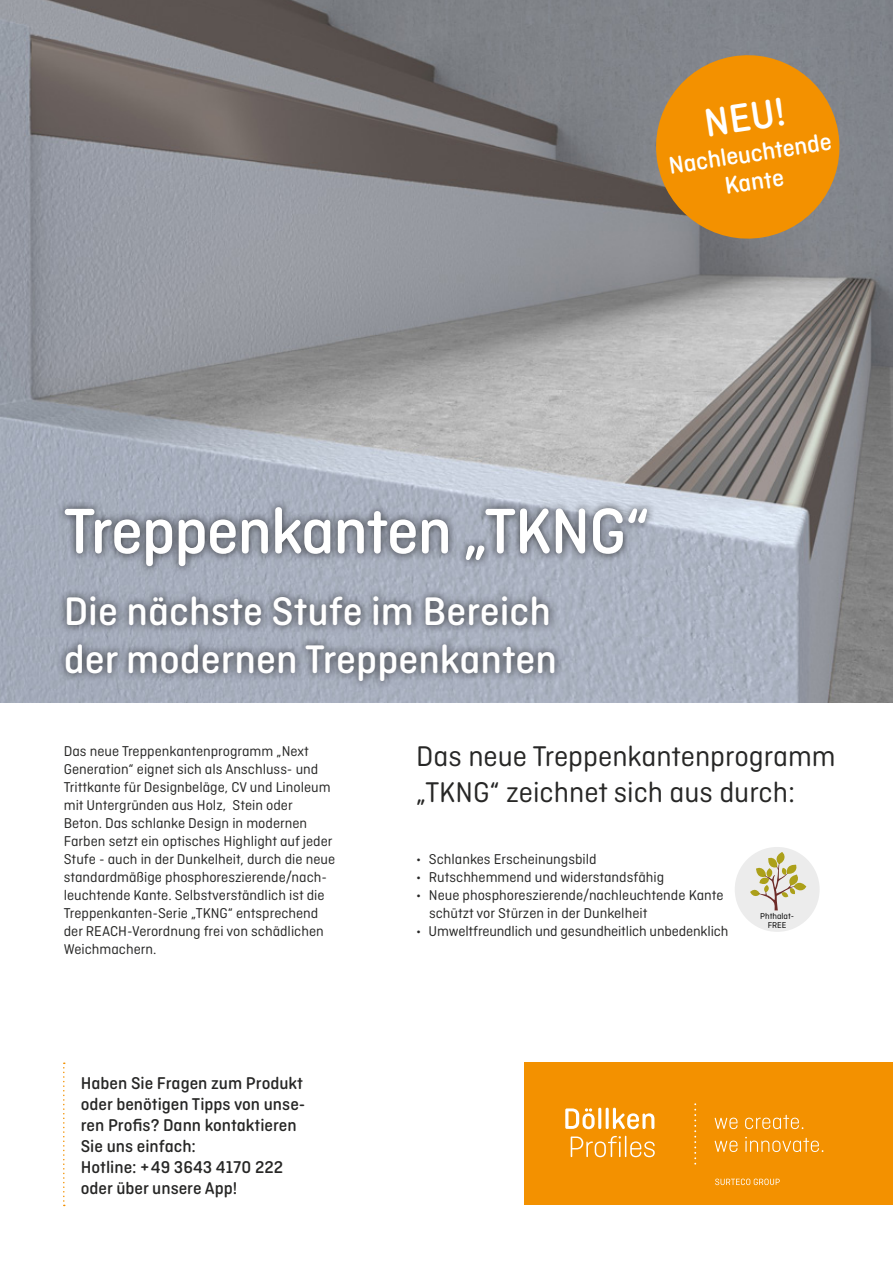
<style>
.page{position:relative;width:893px;height:1263px;background:#fff}
.page>*{position:absolute;margin:0;border:0;box-sizing:border-box;transform-origin:0 0}
.t1{font:500 67.5px "Ciutadella Rounded";letter-spacing:-.02em;color:#fff}
.t2{font:500 42px/48px "Ciutadella Rounded";color:#fff}
.t3{font:30px/36px "Ciutadella Rounded";color:#272726}
.t4{font:500 25.5px/28.5px "Ciutadella Rounded";color:#fff;text-align:center}
.t5{font:500 18px/21px "Ciutadella Rounded";color:#272726}
.t6{font:15px/18px "Ciutadella Rounded";color:#272726}
.t7{font:9px/9px "Ciutadella Rounded";color:#000;text-align:center}
</style>
<div class="page">
<img style="left:0;top:0;width:893px;height:702px">
<div style="left:56px;top:498px;width:600px;height:192px;background:#000;opacity:.61"></div>
<div style="left:524px;top:1062px;width:369px;height:143px;background:#f39100"></div>
<svg style="left:694px;top:1103px;width:2px;height:61px"></svg>
<svg style="left:715px;top:1118px;width:22px;height:11px"></svg>
<svg style="left:745px;top:1115px;width:58px;height:14px"></svg>
<svg style="left:715px;top:1140px;width:22px;height:12px"></svg>
<svg style="left:745px;top:1137px;width:78px;height:15px"></svg>
<svg style="left:565px;top:1108px;width:30px;height:21px"></svg>
<hr style="left:598px;top:1108px;width:3px;height:21px;background:#fff;border-radius:2px">
<hr style="left:606px;top:1108px;width:3px;height:21px;background:#fff;border-radius:2px">
<svg style="left:613px;top:1108px;width:41px;height:21px"></svg>
<svg style="left:571px;top:1136px;width:84px;height:21px"></svg>
<svg style="left:715px;top:1178px;width:65px;height:7px"></svg>
<svg style="left:63px;top:1062px;width:2px;height:144px"></svg>
<div style="left:735px;top:847px;width:85px;height:85px;background:#ececec;border-radius:50%"></div>
<div style="left:794px;top:883px;width:12px;height:7px;background:#aca01a;border-radius:50%"></div>
<svg style="left:750px;top:852px;width:49px;height:58px"></svg>
<svg style="left:649px;top:48px;width:198px;height:198px;background:#cd8b2b"></svg>
<h2 class="t2" style="left:701px;top:100px;width:83px;rotate:-9deg">NEU!</h2>
<h3 class="t4" style="left:667px;top:152px;width:166px;rotate:-9deg">Nachleuchtende<br>Kante</h3>
<h1 class="t1" style="left:64px;top:493px;width:588px">Treppenkanten „TKNG“</h1>
<h2 class="t2" style="left:64px;top:588px;width:495px">Die nächste Stufe im Bereich der modernen Treppenkanten</h2>
<p class="t6" style="left:64px;top:742px;width:273px">Das neue Treppenkantenprogramm „Next Generation“ eignet sich als Anschluss- und Trittkante für Designbeläge, CV und Linoleum mit Untergründen aus Holz, Stein oder<br>Beton. Das schlanke Design in modernen Farben setzt ein optisches Highlight auf jeder Stufe - auch in der Dunkelheit, durch die neue standardmäßige phosphoreszierende/nach&shy;leuchtende Kante. Selbstverständlich ist die Treppenkanten-Serie „TKNG“ entsprechend der REACH-Verordnung frei von schädlichen Weichmachern.</p>
<p class="t5" style="left:81px;top:1073px;width:226px">Haben Sie Fragen zum Produkt oder benötigen Tipps von unse&shy;ren Profis? Dann kontaktieren<br>Sie uns einfach:<br>Hotline: +49 3643 4170 222 oder über unsere App!</p>
<h3 class="t3" style="left:416px;top:738px;width:421px">Das neue Treppenkantenprogramm „TKNG“ zeichnet sich aus durch:</h3>
<p class="t6" style="left:416px;top:850px;width:182px">• Schlankes Erscheinungsbild</p>
<p class="t6" style="left:416px;top:868px;width:249px">• Rutschhemmend und widerstandsfähig</p>
<p class="t6" style="left:429px;top:886px;width:296px;text-indent:-13px">• Neue phosphoreszierende/nachleuchtende Kante schützt vor Stürzen in der Dunkelheit</p>
<p class="t6" style="left:416px;top:922px;width:314px">• Umweltfreundlich und gesundheitlich unbedenklich</p>
<p class="t7" style="left:760px;top:911px;width:35px">Phthalat-<br>FREE</p>
</div>
